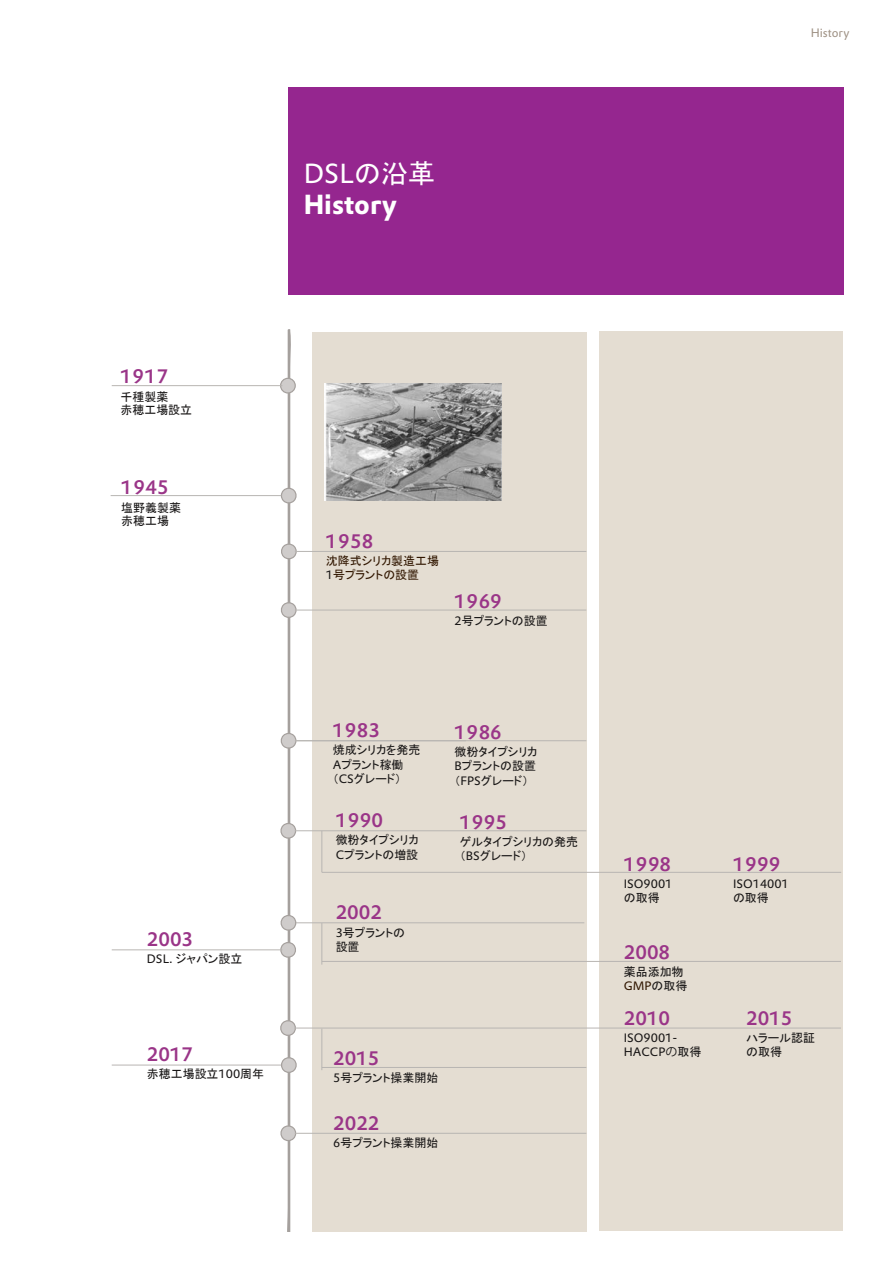
<style>
.page{position:relative;width:893px;height:1263px;background:#fff}
.page>*{position:absolute;margin:0;border:0;box-sizing:border-box;transform-origin:0 0}
.t1{font:700 27px "Evonik Prokyon";color:#fff}
.t2{font:27px "Evonik Prokyon";color:#fff}
.t3{font:500 19.2px "Evonik Prokyon";color:#9a3588}
.t4{font:12px/14.4px "MS P Gothic";color:#181616}
.t5{font:12px/14.4px "Evonik Prokyon";color:#181616}
.t6{font:12px/14.4px "MS P Gothic";color:#311600}
.t7{font:12px "Evonik Prokyon";color:#a09386}
.s1{font-family:"MS P Gothic"}
.s2{font-family:"Evonik Prokyon"}
.s3{font-family:"Evonik Prokyon";color:#181616}
.s4{font-family:"Evonik Prokyon";color:#311600}
.s5{font-family:"Koz Go Pr 6 N"}
</style>
<div class="page">
<div style="left:289px;top:87px;width:555px;height:208px;background:#95268f"></div>
<div style="left:312px;top:332px;width:274px;height:899px;background:#e4ddd2"></div>
<div style="left:600px;top:331px;width:243px;height:900px;background:#e4ddd2"></div>
<hr style="left:112px;top:385px;width:170px;height:1px;background:#b8b5b2">
<hr style="left:295px;top:551px;width:291px;height:1px;background:#b8b5b2">
<hr style="left:295px;top:610px;width:291px;height:1px;background:#b8b5b2">
<hr style="left:321px;top:831px;width:1px;height:41px;background:#b8b5b2">
<hr style="left:321px;top:923px;width:1px;height:42px;background:#b8b5b2">
<hr style="left:321px;top:1028px;width:1px;height:42px;background:#b8b5b2">
<hr style="left:295px;top:740px;width:291px;height:1px;background:#b8b5b2">
<hr style="left:111px;top:495px;width:170px;height:1px;background:#b8b5b2">
<hr style="left:293px;top:922px;width:291px;height:1px;background:#b8b5b2">
<hr style="left:322px;top:872px;width:519px;height:1px;background:#b8b5b2">
<hr style="left:322px;top:961px;width:519px;height:1px;background:#b8b5b2">
<hr style="left:295px;top:830px;width:291px;height:1px;background:#b8b5b2">
<hr style="left:112px;top:949px;width:170px;height:1px;background:#b8b5b2">
<hr style="left:295px;top:1027px;width:546px;height:1px;background:#b8b5b2">
<hr style="left:322px;top:1067px;width:264px;height:1px;background:#b8b5b2">
<hr style="left:295px;top:1133px;width:291px;height:1px;background:#b8b5b2">
<hr style="left:112px;top:1064px;width:170px;height:1px;background:#b8b5b2">
<svg style="left:280px;top:329px;width:19px;height:902px"></svg>
<img style="left:325px;top:383px;width:176px;height:117px">
<p class="t2" style="left:304px;top:152px;width:133px">DSL<span class="s1">の沿革</span></p>
<p class="t1" style="left:304px;top:183px;width:95px">History</p>
<p class="t7" style="left:811px;top:24px;width:40px">History</p>
<p class="t3" style="left:121px;top:361px;width:49px">1917</p>
<p class="t4" style="left:121px;top:389px;width:73px;line-height:13.5px">千種製薬<br>赤穂工場設立</p>
<p class="t3" style="left:121px;top:472px;width:49px">1945</p>
<p class="t4" style="left:121px;top:500px;width:61px;line-height:13.5px">塩野義製薬赤穂工場</p>
<p class="t3" style="left:147px;top:924px;width:48px">2003</p>
<p class="t4" style="left:147px;top:952px;width:97px"><span class="s2">DSL.</span> ジャパン設立</p>
<p class="t3" style="left:147px;top:1039px;width:48px">2017</p>
<p class="t4" style="left:147px;top:1067px;width:119px">赤穂工場設立<span class="s2">100</span>周年</p>
<p class="t3" style="left:326px;top:526px;width:49px">1958</p>
<p class="t6" style="left:326px;top:553px;width:123px">沈降式シリカ製造工場　<br><span class="s3">1</span>号プラントの設置</p>
<p class="t3" style="left:455px;top:586px;width:49px">1969</p>
<p class="t4" style="left:455px;top:613px;width:95px"><span class="s2">2</span>号プラントの設置</p>
<p class="t3" style="left:333px;top:715px;width:49px">1983</p>
<p class="t4" style="left:333px;top:743px;width:89px">焼成シリカを発売<br><span class="s2">A</span>プラント稼働（<span class="s2">CS</span>グレード）</p>
<p class="t3" style="left:336px;top:805px;width:49px">1990</p>
<p class="t4" style="left:336px;top:833px;width:84px">微粉タイプシリカ<br><span class="s2">C</span>プラントの増設</p>
<p class="t3" style="left:336px;top:897px;width:48px">2002</p>
<p class="t4" style="left:336px;top:925px;width:71px"><span class="s2">3</span>号プラントの設置</p>
<p class="t3" style="left:455px;top:717px;width:49px">1986</p>
<p class="t4" style="left:455px;top:745px;width:84px">微粉タイプシリカ<br><span class="s2">B</span>プラントの設置（<span class="s2">FPS</span>グレード）　</p>
<p class="t3" style="left:460px;top:807px;width:49px">1995</p>
<p class="t4" style="left:460px;top:834px;width:120px">ゲルタイプシリカの発売（<span class="s2">BS</span>グレード）</p>
<p class="t3" style="left:333px;top:1043px;width:48px">2015</p>
<p class="t4" style="left:333px;top:1070px;width:107px"><span class="s2">5</span>号プラント操業開始</p>
<p class="t3" style="left:333px;top:1108px;width:48px">2022</p>
<p class="t4" style="left:333px;top:1135px;width:107px"><span class="s2">6</span>号プラント操業開始</p>
<p class="t3" style="left:624px;top:848px;width:49px">1998</p>
<p class="t5" style="left:624px;top:875px;width:50px">ISO9001<span class="s1">の取得</span></p>
<p class="t3" style="left:624px;top:937px;width:48px">2008</p>
<p class="t4" style="left:624px;top:964px;width:65px">薬品添加物<br><span class="s4">GMP</span>の取得</p>
<p class="t3" style="left:624px;top:1003px;width:48px">2010</p>
<p class="t5" style="left:624px;top:1030px;width:79px">ISO9001-<br>HACCP<span class="s5">の</span><span class="s1">取得</span></p>
<p class="t3" style="left:733px;top:848px;width:49px">1999</p>
<p class="t5" style="left:733px;top:875px;width:57px">ISO14001<span class="s1">の取得</span></p>
<p class="t3" style="left:746px;top:1003px;width:48px">2015</p>
<p class="t4" style="left:746px;top:1030px;width:70px">ハラール認証の取得</p>
</div>
